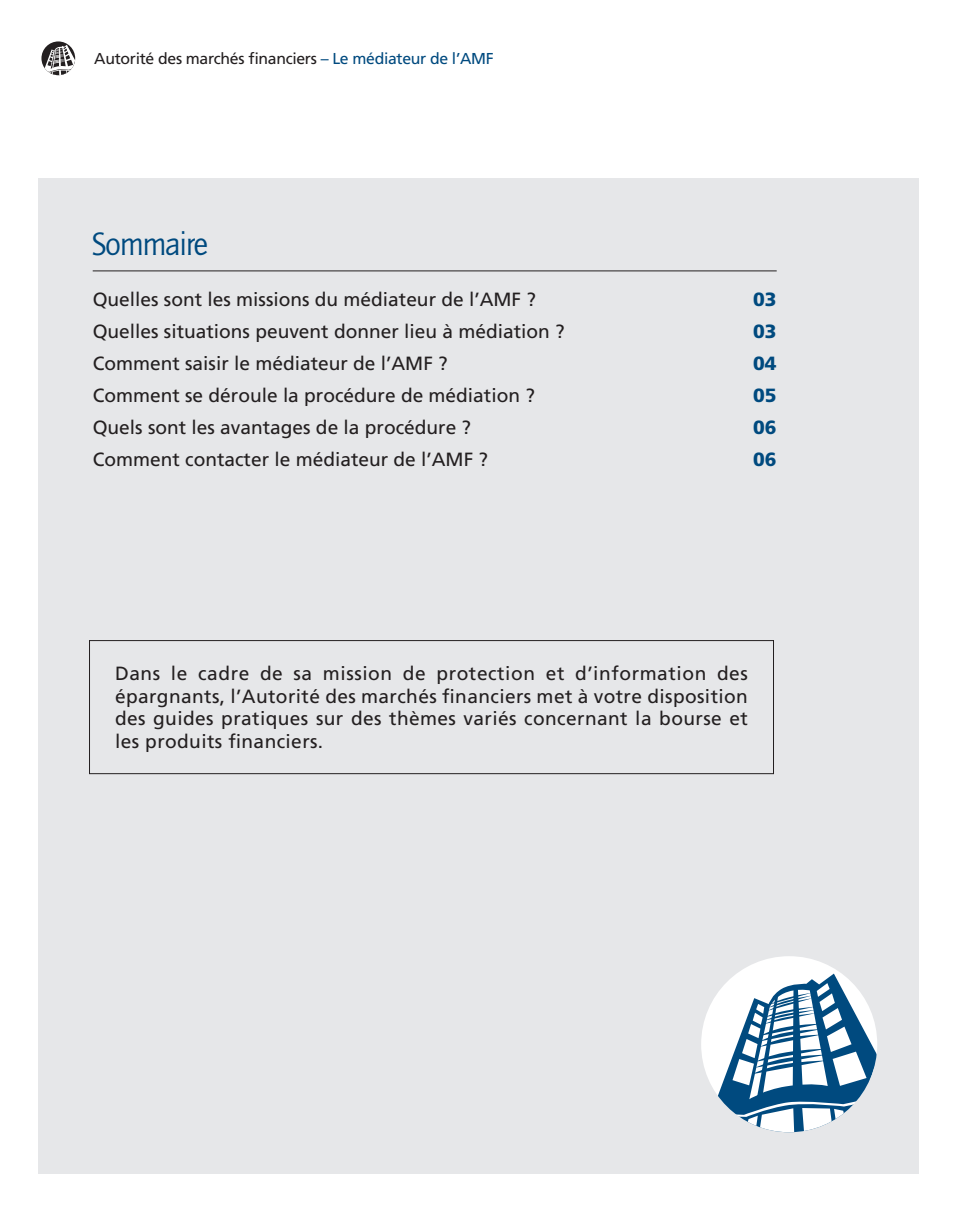
<style>
.page{position:relative;width:957px;height:1212px;background:#fff}
.page>*{position:absolute;margin:0;border:0;box-sizing:border-box;transform-origin:0 0}
.Rabat_titre{font:33.3px "Quay Sans ITC";letter-spacing:-.04em;color:#004a7f}
.Rabat_texte{font:19.12px/22.5px "Frutiger";color:#231f20;text-align:justify}
.Rabat_texte-2{font:900 19.12px "Frutiger";color:#004a7f}
.t1{font:15.75px "Frutiger";letter-spacing:-.02em;color:#231f20}
.s1{color:#004a7f}
</style>
<div class="page">
<div style="left:38px;top:179px;width:880px;height:995px;background:#e6e7e9"></div>
<hr style="left:93px;top:270px;width:683px;height:1px;background:#231f20">
<div style="left:701px;top:956px;width:176px;height:176px;background:#fff;border-radius:50%"></div>
<svg style="left:718px;top:973px;width:159px;height:159px"></svg>
<svg style="left:41px;top:41px;width:34px;height:34px"></svg>
<svg style="left:44px;top:45px;width:31px;height:30px"></svg>
<div style="left:89px;top:640px;width:685px;height:134px;border:1px solid #231f20"></div>
<p class="t1" style="left:94px;top:50px;width:401px">Autorité des marchés financiers <span class="s1">– Le médiateur de l’AMF</span></p>
<p class="Rabat_titre" style="left:92px;top:224px;width:118px">Sommaire</p>
<p class="Rabat_texte" style="left:93px;top:288px;width:445px">Quelles sont les missions du médiateur de l’AMF ?</p>
<p class="Rabat_texte-2" style="left:753px;top:287px;width:25px">03</p>
<p class="Rabat_texte" style="left:93px;top:320px;width:473px">Quelles situations peuvent donner lieu à médiation ?</p>
<p class="Rabat_texte-2" style="left:753px;top:319px;width:25px">03</p>
<p class="Rabat_texte" style="left:93px;top:352px;width:356px">Comment saisir le médiateur de l’AMF ?</p>
<p class="Rabat_texte-2" style="left:753px;top:351px;width:25px">04</p>
<p class="Rabat_texte" style="left:93px;top:384px;width:444px">Comment se déroule la procédure de médiation ?</p>
<p class="Rabat_texte-2" style="left:753px;top:384px;width:25px">05</p>
<p class="Rabat_texte" style="left:93px;top:416px;width:380px">Quels sont les avantages de la procédure ?</p>
<p class="Rabat_texte-2" style="left:753px;top:416px;width:25px">06</p>
<p class="Rabat_texte" style="left:93px;top:448px;width:397px">Comment contacter le médiateur de l’AMF ?</p>
<p class="Rabat_texte-2" style="left:753px;top:448px;width:25px">06</p>
<p class="Rabat_texte" style="left:115px;top:663px;width:634px">Dans le cadre de sa mission de protection et d’information des épargnants, l’Autorité des marchés financiers met à votre disposition des guides pratiques sur des thèmes variés concernant la bourse et les produits financiers.</p>
</div>
